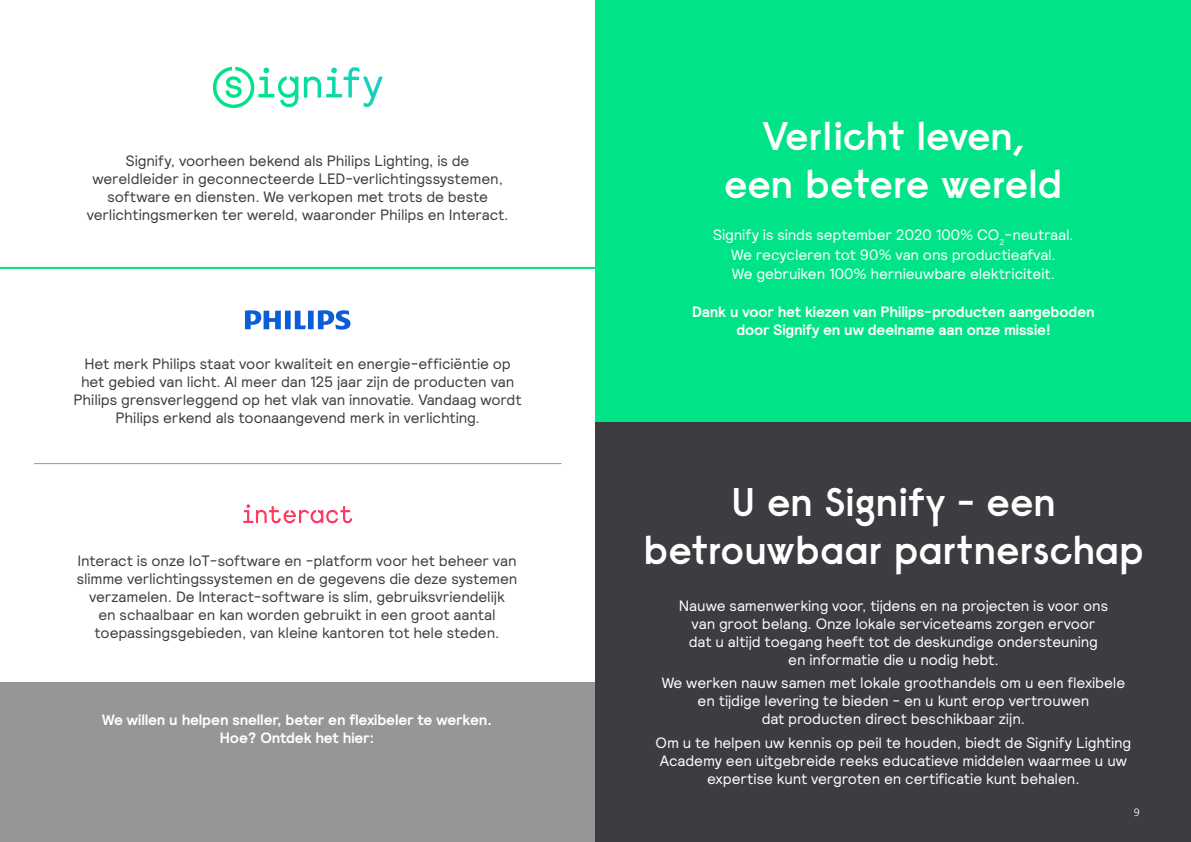
<style>
.page{position:relative;width:1191px;height:842px;background:#fff}
.page>*{position:absolute;margin:0;border:0;box-sizing:border-box;transform-origin:0 0}
.t1{font:600 40px/48px "Signify Raisonne";letter-spacing:-.015em;color:#fff;text-align:center}
.t2{font:15px/18px "Signify Relative";letter-spacing:-.01em;color:#3c3c41;text-align:center}
.t3{font:15px/18px "Signify Relative";letter-spacing:-.01em;color:#fff;text-align:center}
.t4{font:700 15px/18px "Signify Relative";letter-spacing:-.01em;color:#fff;text-align:center}
.t5{font:300 10.5px "Neue Frutiger World";color:#fff}
</style>
<div class="page">
<div style="left:595px;top:421px;width:596px;height:421px;background:#3c3c41"></div>
<div style="left:595px;top:0;width:596px;height:421px;background:#00e487"></div>
<div style="left:0;top:683px;width:595px;height:159px;background:#969696"></div>
<svg style="left:213px;top:67px;width:166px;height:41px"></svg>
<svg style="left:245px;top:310px;width:105px;height:20px"></svg>
<svg style="left:243px;top:504px;width:109px;height:19px"></svg>
<hr style="left:0;top:267px;width:596px;height:2px;background:#00e487">
<hr style="left:34px;top:463px;width:527px;height:1px;background:#969696">
<p class="t2" style="left:87px;top:151px;width:423px">Signify, voorheen bekend als Philips Lighting, is de wereldleider in geconnecteerde LED-verlichtingssystemen, software en diensten. We verkopen met trots de beste verlichtingsmerken ter wereld, waaronder Philips en Interact.</p>
<p class="t2" style="left:74px;top:354px;width:450px">Het merk Philips staat voor kwaliteit en energie-efficiëntie op het gebied van licht. Al meer dan 125 jaar zijn de producten van Philips grensverleggend op het vlak van innovatie. Vandaag wordt Philips erkend als toonaangevend merk in verlichting.</p>
<p class="t2" style="left:77px;top:551px;width:442px">Interact is onze IoT-software en -platform voor het beheer van slimme verlichtingssystemen en de gegevens die deze systemen verzamelen. De Interact-software is slim, gebruiksvriendelijk<br>en schaalbaar en kan worden gebruikt in een groot aantal toepassingsgebieden, van kleine kantoren tot hele steden.</p>
<p class="t4" style="left:102px;top:710px;width:391px">We willen u helpen sneller, beter en flexibeler te werken.<br>Hoe? Ontdek het hier:</p>
<h1 class="t1" style="left:724px;top:111px;width:340px">Verlicht leven, een betere wereld</h1>
<p class="t3" style="left:713px;top:225px;width:362px;line-height:19.5px">Signify is sinds september 2020 100% CO<sub>2</sub>-neutraal.<br>We recycleren tot 90% van ons productieafval.<br>We gebruiken 100% hernieuwbare elektriciteit.</p>
<p class="t4" style="left:692px;top:302px;width:404px">Dank u voor het kiezen van Philips-producten aangeboden door Signify en uw deelname aan onze missie!</p>
<h1 class="t1" style="left:643px;top:478px;width:502px">U en Signify - een betrouwbaar partnerschap</h1>
<p class="t3" style="left:679px;top:596px;width:431px">Nauwe samenwerking voor, tijdens en na projecten is voor ons van groot belang. Onze lokale serviceteams zorgen ervoor dat u altijd toegang heeft tot de deskundige ondersteuning en informatie die u nodig hebt.</p>
<p class="t3" style="left:661px;top:673px;width:465px">We werken nauw samen met lokale groothandels om u een flexibele en tijdige levering te bieden - en u kunt erop vertrouwen<br>dat producten direct beschikbaar zijn.</p>
<p class="t3" style="left:655px;top:733px;width:477px">Om u te helpen uw kennis op peil te houden, biedt de Signify Lighting<br>Academy een uitgebreide reeks educatieve middelen waarmee u uw expertise kunt vergroten en certificatie kunt behalen.</p>
<p class="t5" style="left:1134px;top:804px;width:8px">9</p>
</div>
